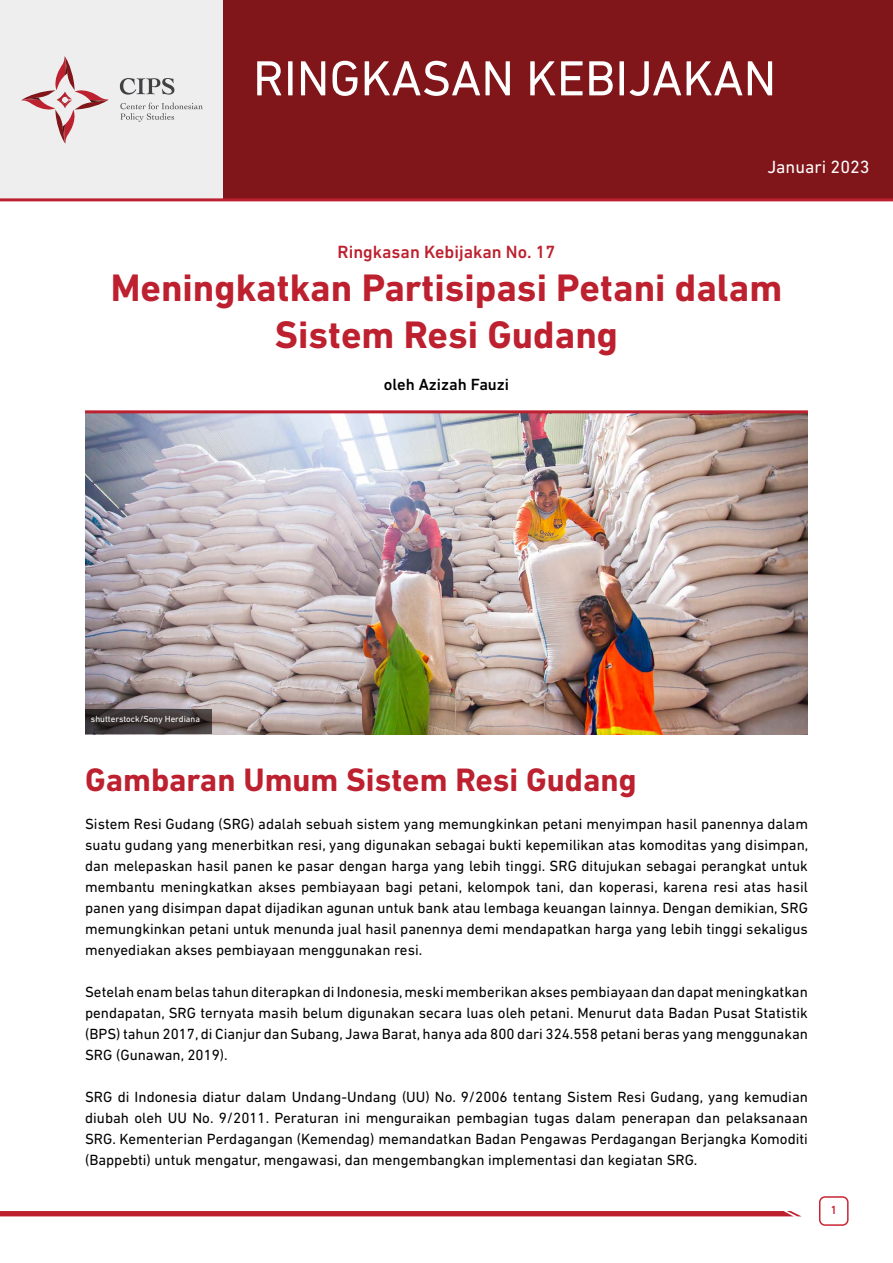
<style>
.page{position:relative;width:893px;height:1263px;background:#fff}
.page>*{position:absolute;margin:0;border:0;box-sizing:border-box;transform-origin:0 0}
.t1{font:50.1px "DIN Next LT Pro";color:#fff}
.t2{font:700 39px/46.8px "DIN Next LT Pro";color:#bd202e;text-align:center}
.t3{font:700 33px "DIN Next LT Pro";color:#bd202e}
.t4{font:500 18px "DIN Next LT Pro";color:#bd202e}
.t5{font:18px "DIN Next LT Pro";color:#fff}
.t6{font:500 16.5px "DIN Next LT Pro";color:#000}
.t7{font:15px/21px "DIN Next LT Pro";color:#000;text-align:justify}
.t8{font:500 12px "DIN Next LT Pro";color:#ca2433}
.t9{font:9px "DIN Next LT Pro";color:#fff}
</style>
<div class="page">
<div style="left:819px;top:1196px;width:30px;height:30px;border:2px solid #ca2433;border-radius:5px"></div>
<div style="left:0;top:1211px;width:801px;height:5px;background:#bd202e"></div>
<img style="left:85px;top:413px;width:723px;height:321px">
<div style="left:0;top:0;width:223px;height:198px;background:#eeeeef"></div>
<div style="left:223px;top:0;width:670px;height:200px;background:#81161a"></div>
<svg style="left:120px;top:78px;width:54px;height:17px"></svg>
<svg style="left:120px;top:103px;width:83px;height:19px"></svg>
<svg style="left:21px;top:56px;width:88px;height:88px"></svg>
<hr style="left:85px;top:410px;width:723px;height:3px;background:#bd202e">
<hr style="left:0;top:198px;width:893px;height:3px;background:#bd202e">
<svg style="left:85px;top:709px;width:127px;height:25px;background:#3c3535"></svg>
<h1 class="t1" style="left:253px;top:58px;width:525px">RINGKASAN KEBIJAKAN</h1>
<p class="t4" style="left:338px;top:246px;width:219px">Ringkasan Kebijakan No. 17</p>
<p class="t5" style="left:767px;top:160px;width:104px">Januari 2023</p>
<h2 class="t2" style="left:111px;top:267px;width:673px">Meningkatkan Partisipasi Petani dalam<br>Sistem Resi Gudang</h2>
<p class="t9" style="left:91px;top:715px;width:111px">shutterstock/Sony Herdiana</p>
<p class="t6" style="left:384px;top:379px;width:127px">oleh Azizah Fauzi</p>
<h3 class="t3" style="left:85px;top:766px;width:553px">Gambaran Umum Sistem Resi Gudang</h3>
<p class="t7" style="left:85px;top:814px;width:725px">Sistem Resi Gudang (SRG) adalah sebuah sistem yang memungkinkan petani menyimpan hasil panennya dalam suatu gudang yang menerbitkan resi, yang digunakan sebagai bukti kepemilikan atas komoditas yang disimpan, dan melepaskan hasil panen ke pasar dengan harga yang lebih tinggi. SRG ditujukan sebagai perangkat untuk membantu meningkatkan akses pembiayaan bagi petani, kelompok tani, dan koperasi, karena resi atas hasil panen yang disimpan dapat dijadikan agunan untuk bank atau lembaga keuangan lainnya. Dengan demikian, SRG memungkinkan petani untuk menunda jual hasil panennya demi mendapatkan harga yang lebih tinggi sekaligus menyediakan akses pembiayaan menggunakan resi.</p>
<p class="t7" style="left:85px;top:982px;width:724px">Setelah enam belas tahun diterapkan di Indonesia, meski memberikan akses pembiayaan dan dapat meningkatkan pendapatan, SRG ternyata masih belum digunakan secara luas oleh petani. Menurut data Badan Pusat Statistik (BPS) tahun 2017, di Cianjur dan Subang, Jawa Barat, hanya ada 800 dari 324.558 petani beras yang menggunakan SRG (Gunawan, 2019).</p>
<p class="t7" style="left:85px;top:1087px;width:724px">SRG di Indonesia diatur dalam Undang-Undang (UU) No. 9/2006 tentang Sistem Resi Gudang, yang kemudian diubah oleh UU No. 9/2011. Peraturan ini menguraikan pembagian tugas dalam penerapan dan pelaksanaan SRG. Kementerian Perdagangan (Kemendag) memandatkan Badan Pengawas Perdagangan Berjangka Komoditi (Bappebti) untuk mengatur, mengawasi, dan mengembangkan implementasi dan kegiatan SRG.</p>
<p class="t8" style="left:830px;top:1205px;width:8px">1</p>
</div>
